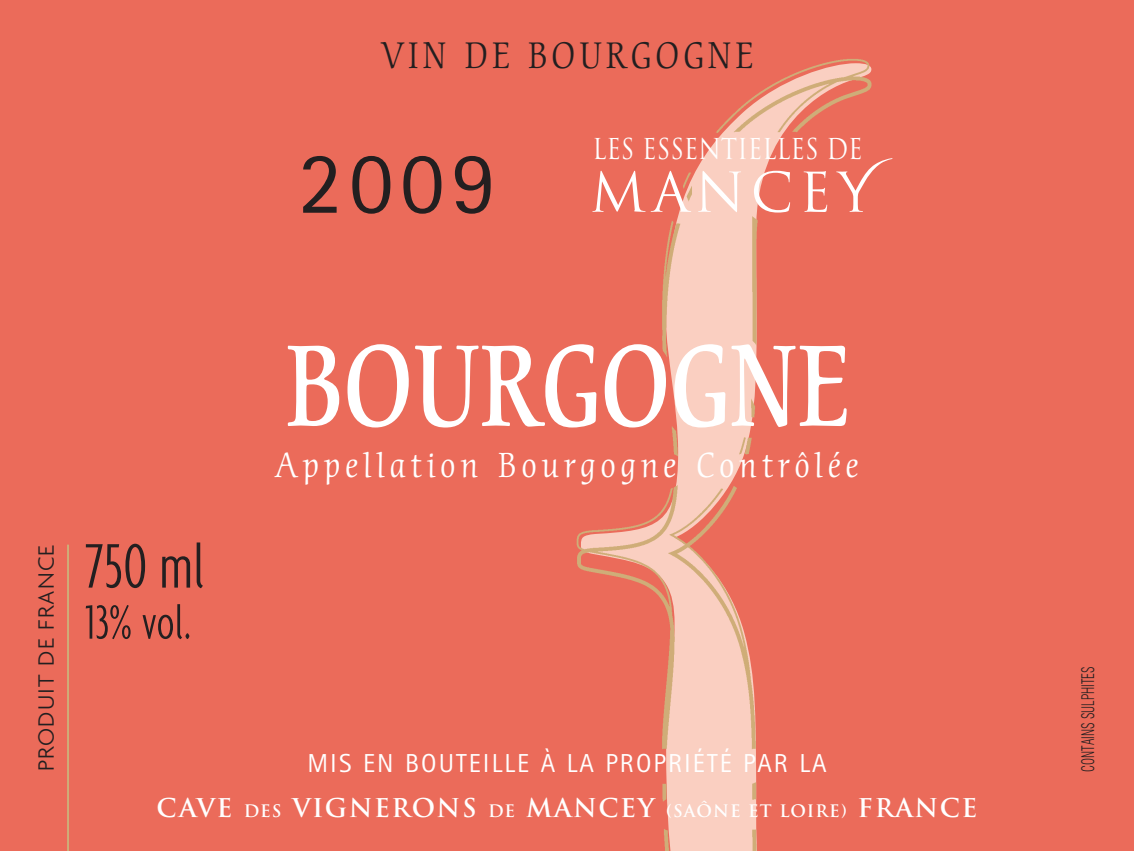
<style>
.page{position:relative;width:1134px;height:851px;background:#fff}
.page>*{position:absolute;margin:0;border:0;box-sizing:border-box;transform-origin:0 0}
.t1{font:500 112px "Cerigo";color:#fff;scale:.8 1}
.t2{font:88px "Rotis Sans Serif";color:#231f20}
.t3{font:300 extra-condensed 68px "Agenda";color:#231f20}
.t4{font:300 extra-condensed 52px "Agenda";color:#231f20}
.t5{font:36px "Cerigo";letter-spacing:.11em;color:#231f20;scale:.9 1}
.t6{font:34px "Cerigo";letter-spacing:.155em;color:#fff;scale:.9 1}
.t7{font:28px "Trajan";color:#fff;scale:.85 1}
.t8{font:26px "Rotis Sans Serif";letter-spacing:.08em;color:#fff}
.t9{font:700 25.2px "Trajan";letter-spacing:.06em;color:#fff}
.t10{font:300 24px "Agenda";letter-spacing:.05em;color:#231f20}
.t11{font:300 condensed 16.8px "Swiss 721 BT";color:#231f20;scale:.75 1}
.s1{font-size:16.8px}
</style>
<div class="page">
<div style="left:0;top:0;width:1134px;height:850px;background:#eb6b5a"></div>
<hr style="left:67px;top:544px;width:2px;height:306px;background:#cfad78">
<h3 class="t5" style="left:381px;top:42px;width:415px">VIN DE BOURGOGNE</h3>
<h2 class="t2" style="left:298px;top:152px;width:199px">2009</h2>
<p class="t7" style="left:592px;top:132px;width:319px">LES ESSENTIELLES DE</p>
<h1 class="t1" style="left:285px;top:342px;width:706px">BOURGOGNE</h1>
<h3 class="t6" style="left:275px;top:451px;width:650px">Appellation Bourgogne Contrôlée</h3>
<p class="t10" style="left:32px;top:770px;width:228px;rotate:-90deg">PRODUIT DE FRANCE</p>
<h3 class="t3" style="left:85px;top:524px;width:121px">750 ml</h3>
<h3 class="t4" style="left:85px;top:590px;width:108px">13% vol.</h3>
<p class="t8" style="left:307px;top:753px;width:521px">MIS EN BOUTEILLE À LA PROPRIÉTÉ PAR LA</p>
<p class="t9" style="left:157px;top:793px;width:822px">CAVE <span class="s1">DES</span> VIGNERONS <span class="s1">DE</span> MANCEY <span class="s1">(SAÔNE ET LOIRE)</span> FRANCE</p>
<p class="t11" style="left:1082px;top:771px;width:142px;rotate:-90deg">CONTAINS SULPHITES</p>
</div>
